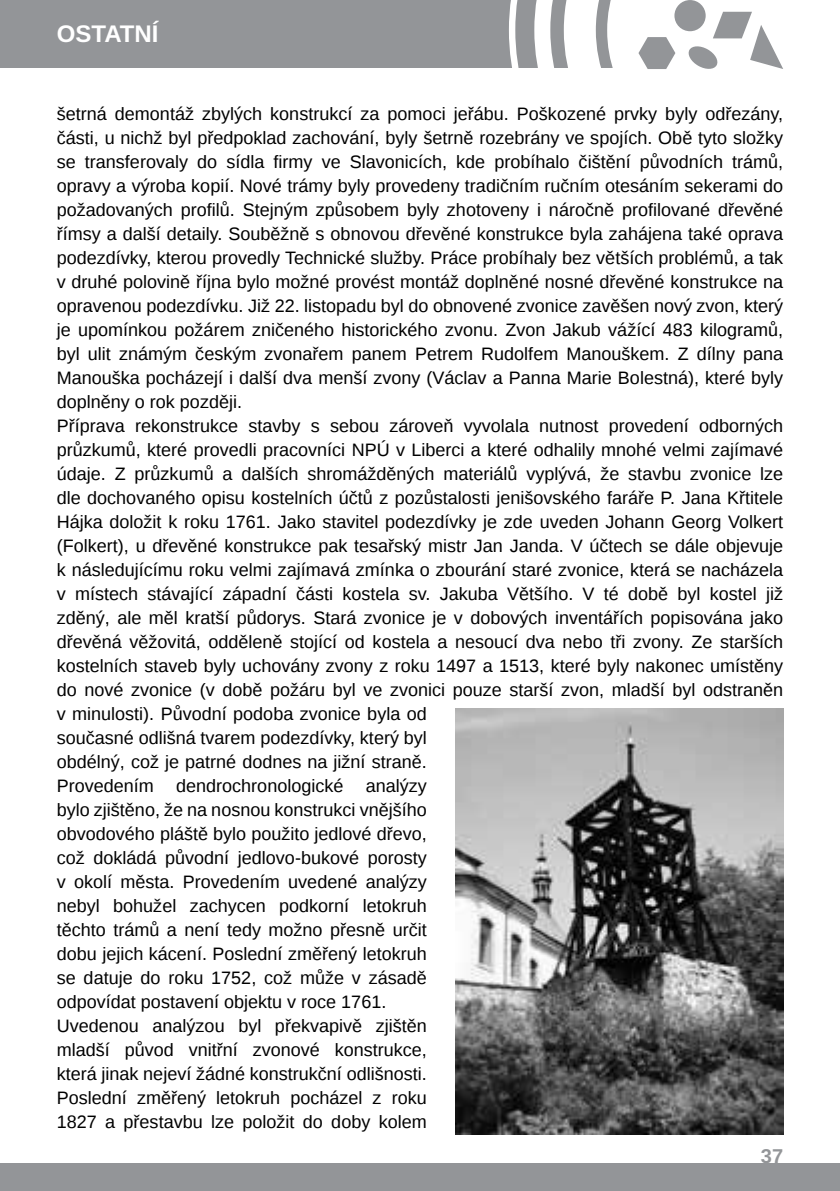
<style>
.page{position:relative;width:840px;height:1191px;background:#fff}
.page>*{position:absolute;margin:0;border:0;box-sizing:border-box;transform-origin:0 0}
.t1{font:700 24px "Liberation Sans";color:#fff}
.t2{font:700 20px "Liberation Sans";color:#939598}
.t3{font:18px/24px "Liberation Sans";color:#000}
</style>
<div class="page">
<div style="left:0;top:1163px;width:839px;height:28px;background:#939598"></div>
<div style="left:0;top:0;width:625px;height:67px;background:#939598"></div>
<svg style="left:505px;top:0;width:277px;height:69px"></svg>
<img style="left:455px;top:709px;width:327px;height:425px">
<h1 class="t1" style="left:57px;top:17px;width:16px">OSTATNÍ</h1>
<p class="t3" style="left:57px;top:103px;width:727px">šetrná demontáž zbylých konstrukcí za pomoci jeřábu. Poškozené prvky byly odřezány, části, u nichž byl předpoklad zachování, byly šetrně rozebrány ve spojích. Obě tyto složky se transferovaly do sídla firmy ve Slavonicích, kde probíhalo čištění původních trámů, opravy a výroba kopií. N ové trámy byly provedeny tradičním ručním otesáním sekerami do požadovaných profilů. Stejným způsobem byly zhotoveny i náročně profilované dřevěné římsy a další detaily. Souběžně s obnovou dřevěné konstrukce byla zahájena také oprava podezdívky, kterou provedly Technické služby. Práce probíhaly bez větších problémů, a tak v druhé polovině října bylo možné provést montáž doplněné nosné dřevěné konstrukce na opravenou podezdívku. Již 22. listopadu byl do obnovené zvonice zavěšen nový zvon, který je upomínkou požárem zničeného historického zvonu. Zvon Jakub vážící 483 kilogramů, byl ulit známým českým zvonařem panem Petrem Rudolfem Manouškem. Z dílny pana Manouška pocházejí i další dva menší zvony (Václav a Panna Marie Bolestná), které byly doplněny o rok později.<br>Příprava rekonstrukce stavby s sebou zároveň vyvolala nutnost provedení odborných průzkumů, které provedli pracovníci N PÚ v Liberci a které odhalily mnohé velmi zajímavé údaje. Z průzkumů a dalších shromážděných materiálů vyplývá, že stavbu zvonice lze dle dochovaného opisu kostelních účtů z pozůstalosti jenišovského faráře P. Jana Křtitele Hájka doložit k roku 1761. Jako stavitel podezdívky je zde uveden Johann Georg Volkert (Folkert), u dřevěné konstrukce pak tesařský mistr Jan Janda. V účtech se dále objevuje k následujícímu roku velmi zajímavá zmínka o zbourání staré zvonice, která se nacházela v místech stávající západní části kostela sv. Jakuba Většího. V té době byl kostel již zděný, ale měl kratší půdorys. Stará zvonice je v dobových inventářích popisována jako dřevěná věžovitá, odděleně stojící od kostela a nesoucí dva nebo tři zvony. Ze starších kostelních staveb byly uchovány zvony z roku 1497 a 1513, které byly nakonec umístěny do nové zvonice (v době požáru byl ve zvonici pouze starší zvon, mladší byl odstraněn v minulosti). Původní podoba zvonice byla od<br>současné odlišná tvarem podezdívky, který byl<br>obdélný, což je patrné dodnes na jižní straně.<br>Provedením dendrochronologické analýzy<br>bylo zjištěno, že na nosnou konstrukci vnějšího<br>obvodového pláště bylo použito jedlové dřevo,<br>což dokládá původní jedlovo-bukové porosty<br>v okolí města. Provedením uvedené analýzy<br>nebyl bohužel zachycen podkorní letokruh<br>těchto trámů a není tedy možno přesně určit<br>dobu jejich kácení. Poslední změřený letokruh<br>se datuje do roku 1752, což může v zásadě<br>odpovídat postavení objektu v roce 1761.<br>Uvedenou analýzou byl překvapivě zjištěn<br>mladší původ vnitřní zvonové konstrukce,<br>která jinak nejeví žádné konstrukční odlišnosti.<br>Poslední změřený letokruh pocházel z roku<br>1827 a přestavbu lze položit do doby kolem</p>
<p class="t2" style="left:760px;top:1142px;width:24px">37</p>
</div>
